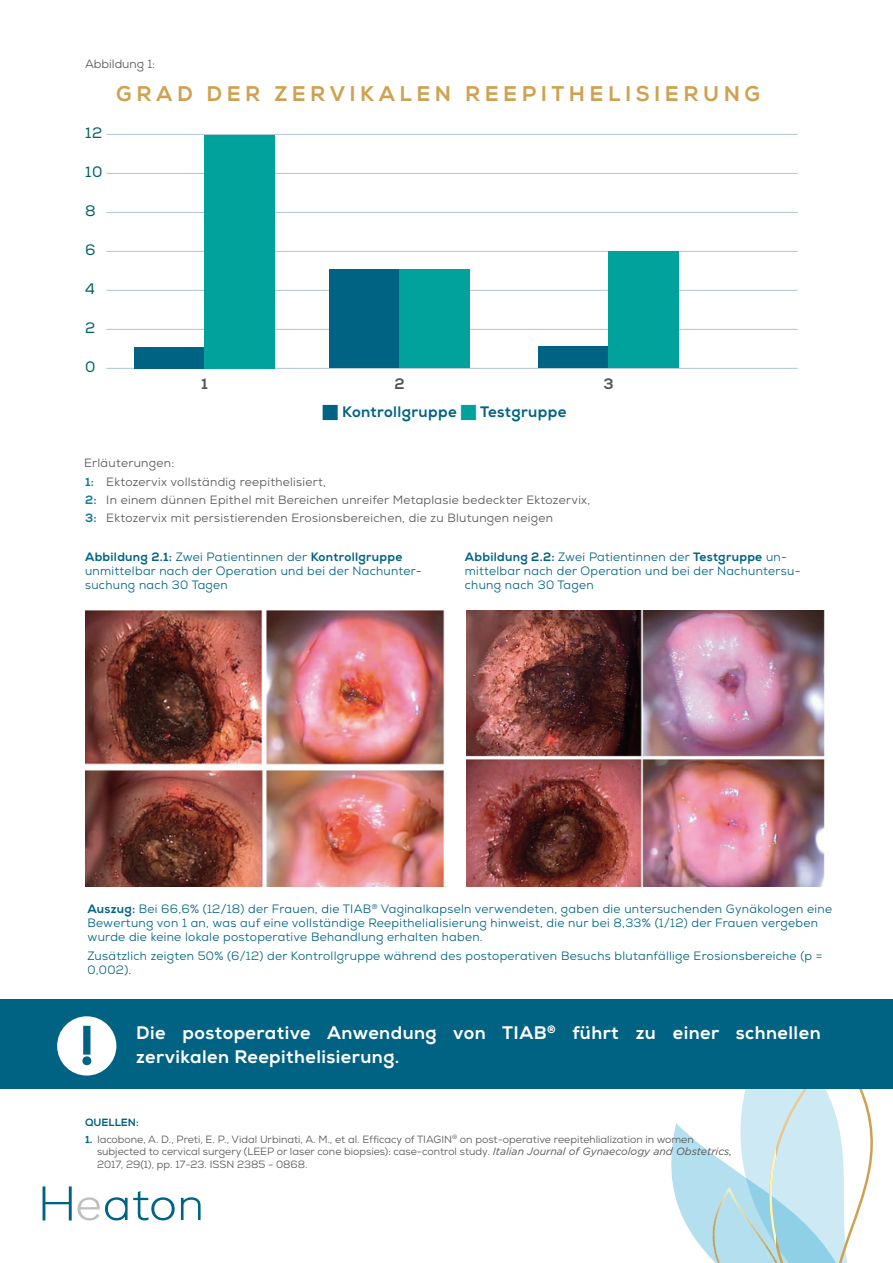
<style>
.page{position:relative;width:893px;height:1263px;background:#fff}
.page>*{position:absolute;margin:0;border:0;box-sizing:border-box;transform-origin:0 0}
.t1{font:800 55.8px "Nexa";color:#006384}
.t2{font:800 21.15px "Nexa";letter-spacing:.215em;color:#cfa151}
.t3{font:800 18.15px/24px "Nexa";letter-spacing:.025em;color:#fff}
.t4{font:800 15.15px "Nexa";letter-spacing:.025em;color:#006383}
.t5{font:15.15px "Nexa";color:#00606b}
.t6{font:800 15.15px "Nexa";color:#575656}
.t7{font:12.15px/14.4px "Nexa";letter-spacing:.025em;color:#006383}
.t8{font:12px/19.4px "Nexa";letter-spacing:.025em;color:#575656}
.t9{font:12px "Nexa";color:#575656}
.t10{font:10.5px/12.6px "Nexa";color:#575656}
.t11{font:800 10.5px "Nexa";color:#006384}
.s1{font-weight:800;color:#187b99}
.s2{font-weight:800}
.s3{font-weight:800;color:#006384}
.s4{font-family:"Gotham";font-style:italic}
</style>
<div class="page">
<svg style="left:78px;top:1191px;width:123px;height:29px"></svg>
<svg style="left:43px;top:1186px;width:29px;height:34px"></svg>
<svg style="left:634px;top:1088px;width:259px;height:175px"></svg>
<img style="left:700px;top:1179px;width:92px;height:84px">
<div style="left:0;top:999px;width:893px;height:89px;background:#006384"></div>
<img style="left:85px;top:611px;width:360px;height:275px">
<img style="left:467px;top:611px;width:358px;height:275px">
<hr style="left:106px;top:134px;width:692px;height:1px;background:#acc6d6">
<hr style="left:106px;top:173px;width:692px;height:1px;background:#acc6d6">
<hr style="left:106px;top:212px;width:692px;height:1px;background:#acc6d6">
<hr style="left:106px;top:251px;width:692px;height:1px;background:#acc6d6">
<hr style="left:106px;top:290px;width:692px;height:1px;background:#acc6d6">
<hr style="left:106px;top:329px;width:692px;height:1px;background:#acc6d6">
<hr style="left:106px;top:368px;width:692px;height:1px;background:#acc6d6">
<div style="left:134px;top:347px;width:71px;height:22px;background:#006383"></div>
<div style="left:205px;top:135px;width:70px;height:234px;background:#00a29b"></div>
<div style="left:330px;top:269px;width:70px;height:99px;background:#006383"></div>
<div style="left:538px;top:347px;width:70px;height:21px;background:#006383"></div>
<div style="left:400px;top:269px;width:70px;height:99px;background:#00a29b"></div>
<div style="left:608px;top:251px;width:71px;height:117px;background:#00a29b"></div>
<div style="left:57px;top:1016px;width:59px;height:59px;background:#fff;border-radius:50%"></div>
<p class="t9" style="left:85px;top:56px;width:72px">Abbildung 1:</p>
<p class="t5" style="left:85px;top:124px;width:19px">12</p>
<p class="t5" style="left:85px;top:163px;width:19px">10</p>
<p class="t5" style="left:85px;top:202px;width:12px">8</p>
<p class="t5" style="left:85px;top:241px;width:12px">6</p>
<p class="t5" style="left:85px;top:280px;width:11px">4</p>
<p class="t5" style="left:85px;top:319px;width:12px">2</p>
<p class="t5" style="left:85px;top:358px;width:12px">0</p>
<h2 class="t2" style="left:116px;top:81px;width:645px">GRAD DER ZERVIKALEN REEPITHELISIERUNG</h2>
<p class="t6" style="left:201px;top:374px;width:8px">1</p>
<p class="t6" style="left:395px;top:374px;width:12px">2</p>
<p class="t6" style="left:603px;top:374px;width:12px">3</p>
<p class="t4" style="left:342px;top:403px;width:116px">Kontrollgruppe</p>
<p class="t4" style="left:480px;top:403px;width:88px">Testgruppe</p>
<p class="t8" style="left:84px;top:453px;width:243px">Erläuterungen:<br><span class="s1">1:</span> Ektozervix vollständig reepithelisiert,</p>
<p class="t8" style="left:85px;top:491px;width:507px;line-height:18px"><span class="s1">2:</span> In einem dünnen Epithel mit Bereichen unreifer Metaplasie bedeckter Ektozervix,<br><span class="s1">3:</span> Ektozervix mit persistierenden Erosionsbereichen, die zu Blutungen neigen</p>
<p class="t7" style="left:85px;top:549px;width:338px"><span class="s2">Abbildung 2.1:</span> Zwei Patientinnen der <span class="s2">Kontrollgruppe </span>unmittelbar nach der Operation und bei der Nachunter&shy;suchung nach 30 Tagen</p>
<p class="t7" style="left:465px;top:549px;width:337px"><span class="s2">Abbildung 2.2:</span> Zwei Patientinnen der <span class="s2">Testgruppe</span> un&shy;mittelbar nach der Operation und bei der Nachuntersu&shy;chung nach 30 Tagen</p>
<p class="t7" style="left:87px;top:901px;width:746px"><span class="s2">Auszug:</span> Bei 66,6% (12/18) der Frauen, die TIAB<sup>®</sup> Vaginalkapseln verwendeten, gaben die untersuchenden Gynäkologen eine<br>Bewertung von 1 an, was auf eine vollständige Reepithelialisierung hinweist, die nur bei 8,33% (1/12) der Frauen vergeben wurde die keine lokale postoperative Behandlung erhalten haben.</p>
<p class="t7" style="left:87px;top:949px;width:736px">Zusätzlich zeigten 50% (6/12) der Kontrollgruppe während des postoperativen Besuchs blutanfällige Erosionsbereiche (p =<br>0,002).</p>
<h1 class="t1" style="left:79px;top:1011px;width:17px">!</h1>
<h3 class="t3" style="left:136px;top:1021px;width:686px">Die postoperative Anwendung von TIAB<sup>®</sup> führt zu einer schnellen zervikalen Reepithelisierung.</h3>
<p class="t11" style="left:85px;top:1116px;width:55px">QUELLEN:</p>
<p class="t10" style="left:97px;top:1133px;width:637px;text-indent:-12px"><span class="s3">1.</span> Iacobone, A. D., Preti, E. P., Vidal Urbinati, A. M., et al. Efficacy of TIAGIN<sup>®</sup> on post-operative reepitehlialization in women subjected to cervical surgery (LEEP or laser cone biopsies): case-control study. <span class="s4">Italian Journal of Gynaecology and Obstetrics,<br></span>2017, 29(1), pp. 17-23. ISSN 2385 - 0868.</p>
</div>
